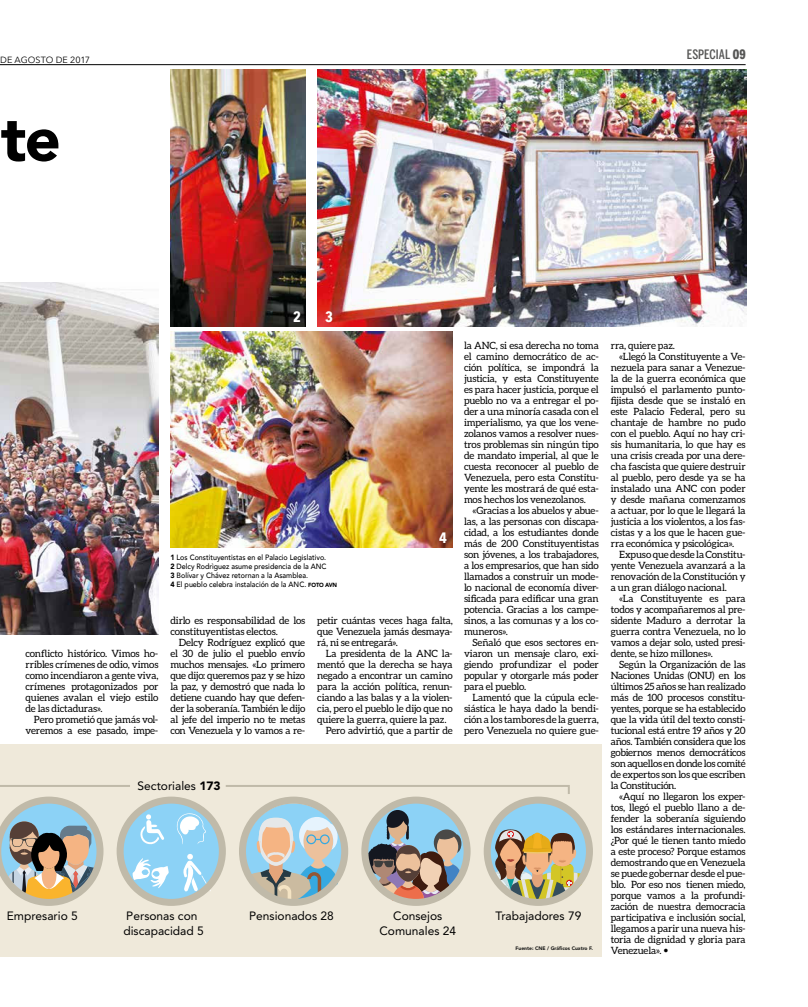
<style>
.page{position:relative;width:808px;height:1007px;background:#fff}
.page>*{position:absolute;margin:0;border:0;box-sizing:border-box;transform-origin:0 0}
.t1{font:900 63px "Avenir";color:#000}
.t2{font:700 15px "Avenir Next Condensed";color:#fff}
.t3{font:500 13px "Benton Sans Comp";letter-spacing:.005em;color:#575756}
.t4{font:12px/14.4px "Avenir";color:#000}
.t5{font:10px/11px "Aleo";letter-spacing:-.02em;color:#000;text-align:justify}
.t6{font:9px "Avenir Next";color:#000}
.t7{font:500 7.6px/9.2px "Avenir";color:#000;scale:.94 1}
.t8{font:900 5px "Avenir";color:#1e1e1c}
.s1{font-weight:900}
.s2{font-weight:900;font-size:6px}
.s3{font-family:"Avenir Next Condensed";font-weight:700}
</style>
<div class="page">
<hr style="left:0;top:64px;width:746px;height:1px;background:#000">
<img style="left:0;top:283px;width:158px;height:352px">
<img style="left:317px;top:70px;width:429px;height:257px">
<img style="left:170px;top:69px;width:135px;height:258px">
<img style="left:170px;top:332px;width:283px;height:215px">
<div style="left:0;top:744px;width:601px;height:212px;background:#efe9da"></div>
<svg style="left:0;top:785px;width:593px;height:120px"></svg>
<p class="t6" style="left:0;top:54px;width:92px">DE AGOSTO DE 2017</p>
<h1 class="t1" style="left:1px;top:104px;width:61px">te</h1>
<h3 class="t3" style="left:687px;top:46px;width:60px">ESPECIAL <span class="s1">09</span></h3>
<p class="t5" style="left:25px;top:647px;width:134px">conflicto histórico. Vimos ho&shy;rribles crímenes de odio, vimos como incendiaron a gente viva, crímenes protagonizados por quienes avalan el viejo estilo de las dictaduras».</p>
<p class="t5" style="left:25px;top:713px;width:134px;text-align:right">Pero prometió que jamás vol&shy;veremos a ese pasado, impe-</p>
<h2 class="t2" style="left:293px;top:308px;width:9px">2</h2>
<h2 class="t2" style="left:325px;top:308px;width:9px">3</h2>
<p class="t7" style="left:170px;top:553px;width:179px"><span class="s1">1</span> Los Constituyentistas en el Palacio Legislativo.<br><span class="s1">2</span> Delcy Rodrìguez asume presidencia de la ANC<br><span class="s1">3</span> Bolívar y Chávez retornan a la Asamblea.<br><span class="s1">4</span> El pueblo celebra instalación de la ANC. <span class="s2">FOTO AVN</span></p>
<h2 class="t2" style="left:439px;top:528px;width:9px">4</h2>
<p class="t5" style="left:170px;top:614px;width:136px">dirlo es responsabilidad de los constituyentistas electos.</p>
<p class="t5" style="left:170px;top:636px;width:136px;text-indent:8px">Delcy Rodríguez explicó que el 30 de julio el pueblo envío muchos mensajes. «Lo primero que dijo: queremos paz y se hizo la paz, y demostró que nada lo detiene cuando hay que defen&shy;der la soberanía. También le dijo al jefe del imperio no te metas con Venezuela y lo vamos a re-</p>
<p class="t5" style="left:317px;top:614px;width:137px">petir cuántas veces haga falta, que Venezuela jamás desmaya&shy;rá, ni se entregará».</p>
<p class="t5" style="left:326px;top:647px;width:128px">La presidenta de la ANC la-</p>
<p class="t5" style="left:317px;top:658px;width:137px">mentó que la derecha se haya</p>
<p class="t5" style="left:317px;top:669px;width:137px">negado a encontrar un camino</p>
<p class="t5" style="left:317px;top:680px;width:137px">para la acción política, renun-</p>
<p class="t5" style="left:317px;top:691px;width:137px">ciando a las balas y a la violen-</p>
<p class="t5" style="left:317px;top:702px;width:137px">cia, pero el pueblo le dijo que no</p>
<p class="t5" style="left:317px;top:713px;width:131px">quiere la guerra, quiere la paz.</p>
<p class="t5" style="left:326px;top:724px;width:129px">Pero advirtió, que a partir de</p>
<p class="t5" style="left:464px;top:339px;width:136px">la ANC, si esa derecha no toma el camino democrático de ac&shy;ción política, se impondrá la justicia, y esta Constituyente es para hacer justicia, porque el pueblo no va a entregar el po&shy;der a una minoría casada con el imperialismo, ya que los vene&shy;zolanos vamos a resolver nues&shy;tros problemas sin ningún tipo de mandato imperial, al que le cuesta reconocer al pueblo de Venezuela, pero esta Constitu&shy;yente les mostrará de qué esta&shy;mos hechos los venezolanos.</p>
<p class="t5" style="left:464px;top:504px;width:136px;text-indent:8px">«Gracias a los abuelos y abue&shy;las, a las personas con discapa&shy;cidad, a los estudiantes donde más de 200 Constituyentistas son jóvenes, a los trabajadores, a los empresarios, que han sido llamados a construir un mode&shy;lo nacional de economía diver&shy;sificada para edificar una gran potencia. Gracias a los campe&shy;sinos, a las comunas y a los co&shy;muneros».</p>
<p class="t5" style="left:464px;top:636px;width:136px;text-indent:8px">Señaló que esos sectores en&shy;viaron un mensaje claro, exi&shy;giendo profundizar el poder popular y otorgarle más poder para el pueblo.</p>
<p class="t5" style="left:464px;top:691px;width:136px;text-indent:8px">Lamentó que la cúpula ecle&shy;siástica le haya dado la bendi&shy;ción a los tambores de la guerra, pero Venezuela no quiere gue-</p>
<p class="t4" style="left:138px;top:779px;width:85px">Sectoriales <span class="s1">173</span></p>
<p class="t4" style="left:7px;top:909px;width:72px">Empresario 5</p>
<p class="t4" style="left:123px;top:909px;width:82px">Personas con discapacidad 5</p>
<p class="t4" style="left:249px;top:909px;width:86px">Pensionados 28</p>
<p class="t4" style="left:379px;top:909px;width:78px;text-align:center">Consejos<br>Comunales 24</p>
<p class="t4" style="left:496px;top:909px;width:87px">Trabajadores 79</p>
<p class="t8" style="left:516px;top:945px;width:79px">Fuente: CNE / Gráficos Cuatro F.</p>
<p class="t5" style="left:611px;top:339px;width:66px">rra, quiere paz.</p>
<p class="t5" style="left:619px;top:350px;width:128px">«Llegó la Constituyente a Ve-</p>
<p class="t5" style="left:611px;top:361px;width:136px">nezuela para sanar a Venezue-</p>
<p class="t5" style="left:611px;top:372px;width:136px">la de la guerra económica que</p>
<p class="t5" style="left:611px;top:383px;width:136px">impulsó el parlamento punto-</p>
<p class="t5" style="left:611px;top:394px;width:136px">fijista desde que se instaló en</p>
<p class="t5" style="left:611px;top:405px;width:136px">este Palacio Federal, pero su</p>
<p class="t5" style="left:611px;top:416px;width:136px">chantaje de hambre no pudo</p>
<p class="t5" style="left:611px;top:427px;width:136px">con el pueblo. Aquí no hay cri-</p>
<p class="t5" style="left:611px;top:438px;width:136px">sis humanitaria, lo que hay es</p>
<p class="t5" style="left:611px;top:449px;width:136px">una crisis creada por una dere-</p>
<p class="t5" style="left:611px;top:460px;width:136px">cha fascista que quiere destruir</p>
<p class="t5" style="left:611px;top:471px;width:136px">al pueblo, pero desde ya se ha</p>
<p class="t5" style="left:611px;top:482px;width:136px">instalado una ANC con poder</p>
<p class="t5" style="left:611px;top:493px;width:136px">y desde mañana comenzamos</p>
<p class="t5" style="left:611px;top:504px;width:136px">a actuar, por lo que le llegará la</p>
<p class="t5" style="left:611px;top:515px;width:136px">justicia a los violentos, a los fas-</p>
<p class="t5" style="left:611px;top:526px;width:136px">cistas y a los que le hacen gue-</p>
<p class="t5" style="left:611px;top:537px;width:125px">rra económica y psicológica».</p>
<p class="t5" style="left:619px;top:548px;width:128px">Expuso que desde la Constitu-</p>
<p class="t5" style="left:611px;top:559px;width:136px">yente Venezuela avanzará a la</p>
<p class="t5" style="left:611px;top:570px;width:136px">renovación de la Constitución y</p>
<p class="t5" style="left:611px;top:581px;width:118px">a un gran diálogo nacional.</p>
<p class="t5" style="left:619px;top:592px;width:128px">«La Constituyente es para</p>
<p class="t5" style="left:611px;top:603px;width:136px">todos y acompañaremos al pre-</p>
<p class="t5" style="left:611px;top:614px;width:136px">sidente Maduro a derrotar la</p>
<p class="t5" style="left:611px;top:625px;width:136px">guerra contra Venezuela, no lo</p>
<p class="t5" style="left:611px;top:636px;width:136px">vamos a dejar solo, usted presi-</p>
<p class="t5" style="left:611px;top:647px;width:104px">dente, se hizo millones».</p>
<p class="t5" style="left:619px;top:658px;width:128px">Según la Organización de las</p>
<p class="t5" style="left:611px;top:669px;width:136px">Naciones Unidas (ONU) en los</p>
<p class="t5" style="left:611px;top:680px;width:136px">últimos 25 años se han realizado</p>
<p class="t5" style="left:611px;top:691px;width:136px">más de 100 procesos constitu-</p>
<p class="t5" style="left:611px;top:702px;width:136px">yentes, porque se ha establecido</p>
<p class="t5" style="left:611px;top:713px;width:136px">que la vida útil del texto consti-</p>
<p class="t5" style="left:611px;top:724px;width:136px">tucional está entre 19 años y 20</p>
<p class="t5" style="left:611px;top:735px;width:136px">años. También considera que los</p>
<p class="t5" style="left:611px;top:746px;width:136px">gobiernos menos democráticos</p>
<p class="t5" style="left:611px;top:757px;width:136px">son aquellos en donde los comité</p>
<p class="t5" style="left:611px;top:768px;width:136px">de expertos son los que escriben</p>
<p class="t5" style="left:611px;top:779px;width:67px">la Constitución.</p>
<p class="t5" style="left:619px;top:790px;width:128px">«Aquí no llegaron los exper-</p>
<p class="t5" style="left:611px;top:801px;width:136px">tos, llegó el pueblo llano a de-</p>
<p class="t5" style="left:611px;top:812px;width:136px">fender la soberanía siguiendo</p>
<p class="t5" style="left:611px;top:823px;width:136px">los estándares internacionales.</p>
<p class="t5" style="left:611px;top:834px;width:136px">¿Por qué le tienen tanto miedo</p>
<p class="t5" style="left:611px;top:845px;width:136px">a este proceso? Porque estamos</p>
<p class="t5" style="left:611px;top:856px;width:136px">demostrando que en Venezuela</p>
<p class="t5" style="left:611px;top:867px;width:136px">se puede gobernar desde el pue-</p>
<p class="t5" style="left:611px;top:878px;width:136px">blo. Por eso nos tienen miedo,</p>
<p class="t5" style="left:611px;top:889px;width:136px">porque vamos a la profundi-</p>
<p class="t5" style="left:611px;top:900px;width:136px">zación de nuestra democracia</p>
<p class="t5" style="left:611px;top:911px;width:136px">participativa e inclusión social,</p>
<p class="t5" style="left:611px;top:922px;width:136px">llegamos a parir una nueva his-</p>
<p class="t5" style="left:611px;top:933px;width:136px">toria de dignidad y gloria para</p>
<p class="t5" style="left:611px;top:944px;width:59px">Venezuela». <span class="s3">•</span></p>
</div>
